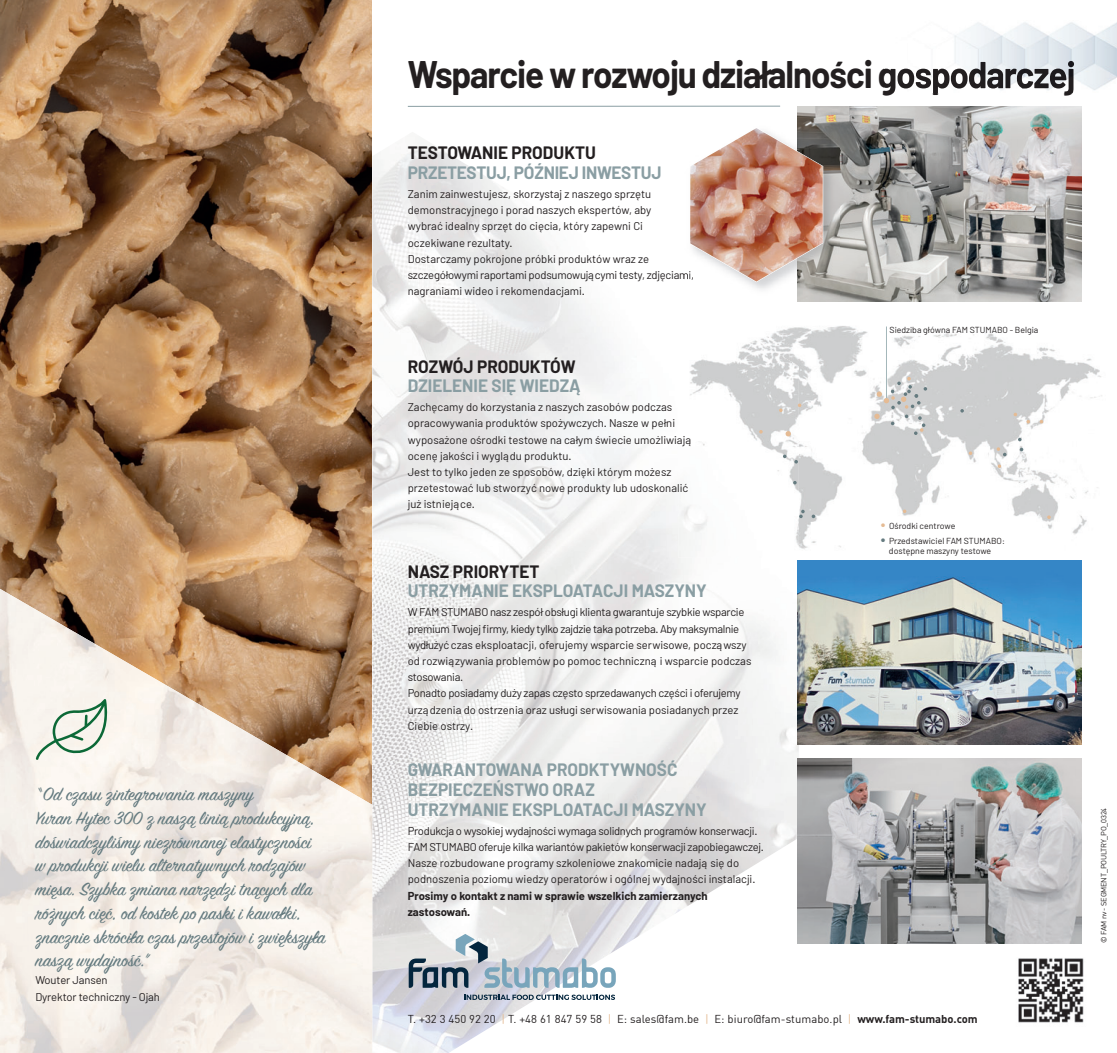
<style>
.page{position:relative;width:1117px;height:1053px;background:#fff}
.page>*{position:absolute;margin:0;border:0;box-sizing:border-box;transform-origin:0 0}
.t1{font:700 37.5px "Barlow";letter-spacing:-.03em;color:#231f20;scale:.93 1}
.t2{font:20px/23.8px "Sign Painter House Script";color:#657b80}
.t3{font:700 17.5px/19.8px "Barlow";color:#8a9ea3}
.t4{font:700 17.5px "Barlow";color:#231f20}
.t5{font:11.25px/16.2px "Barlow";color:#231f20}
.t6{font:11.25px/16.2px "Barlow";letter-spacing:-.025em;color:#231f20}
.t7{font:11.25px "DIN";letter-spacing:.005em;color:#231f20}
.t8{font:700 11.25px/16.2px "Barlow";color:#231f20}
.t9{font:8.75px "Barlow";color:#231f20}
.t10{font:7.5px "DIN";letter-spacing:-.025em;color:#231f20}
.s1{font-family:"DIN";font-size:11.25px;color:#e5bb94}
.s2{font-family:"DIN";font-size:11.25px;color:#657b80}
.s3{font-family:"DIN"}
.s4{color:#e5bb94}
.s5{font-weight:700}
</style>
<div class="page">
<img style="left:0;top:0;width:372px;height:588px">
<img style="left:798px;top:326px;width:304px;height:223px">
<img style="left:372px;top:142px;width:426px;height:910px">
<img style="left:678px;top:314px;width:120px;height:243px">
<svg style="left:1013px;top:412px;width:3px;height:4px"></svg>
<svg style="left:997px;top:464px;width:3px;height:4px"></svg>
<svg style="left:968px;top:451px;width:4px;height:4px"></svg>
<svg style="left:996px;top:447px;width:10px;height:9px"></svg>
<svg style="left:1019px;top:447px;width:4px;height:4px"></svg>
<svg style="left:1017px;top:438px;width:4px;height:3px"></svg>
<svg style="left:1046px;top:515px;width:4px;height:4px"></svg>
<svg style="left:902px;top:509px;width:4px;height:4px"></svg>
<svg style="left:797px;top:403px;width:4px;height:4px"></svg>
<svg style="left:778px;top:408px;width:4px;height:4px"></svg>
<svg style="left:811px;top:514px;width:4px;height:4px"></svg>
<svg style="left:799px;top:509px;width:5px;height:9px"></svg>
<svg style="left:782px;top:454px;width:4px;height:4px"></svg>
<hr style="left:886px;top:326px;width:1px;height:73px;background:#a4b7ba">
<svg style="left:874px;top:377px;width:52px;height:58px"></svg>
<hr style="left:408px;top:106px;width:372px;height:1px;background:#8a9ea3">
<img style="left:797px;top:560px;width:284px;height:184px">
<img style="left:797px;top:106px;width:284px;height:195px">
<img style="left:797px;top:758px;width:284px;height:185px">
<img style="left:884px;top:21px;width:232px;height:72px">
<svg style="left:785px;top:431px;width:5px;height:5px"></svg>
<img style="left:684px;top:122px;width:155px;height:176px">
<svg style="left:689px;top:127px;width:134px;height:155px"></svg>
<img style="left:690px;top:128px;width:132px;height:153px">
<svg style="left:408px;top:933px;width:207px;height:54px;background:#bdc6ce"></svg>
<svg style="left:464px;top:994px;width:151px;height:5px"></svg>
<img style="left:0;top:588px;width:372px;height:464px">
<svg style="left:36px;top:699px;width:71px;height:61px"></svg>
<img style="left:1018px;top:958px;width:66px;height:65px">
<p class="t2" style="left:35px;top:781px;width:291px">“Od czasu zintegrowania maszyny<br>Yuran Hytec 300 z naszą linią produkcyjną, doświadczyliśmy niezrównanej elastyczności w produkcji wielu alternatywnych rodzajów mięsa. Szybka zmiana narzędzi tnących dla różnych cięć, od kostek po paski i kawałki, znacznie skróciła czas przestojów i zwiększyła naszą wydajność.”</p>
<p class="t5" style="left:35px;top:971px;width:74px">Wouter Jansen</p>
<p class="t5" style="left:35px;top:987px;width:126px">Dyrektor techniczny - Ojah</p>
<p class="t1" style="left:407px;top:51px;width:719px">Wsparcie w rozwoju działalności gospodarczej</p>
<p class="t4" style="left:407px;top:142px;width:190px">TESTOWANIE PRODUKTU</p>
<p class="t3" style="left:407px;top:162px;width:255px">PRZETESTUJ, PÓŹNIEJ INWESTUJ</p>
<p class="t5" style="left:407px;top:185px;width:245px">Zanim zainwestujesz, skorzystaj z naszego sprzętu demonstracyjnego i porad naszych ekspertów, aby wybrać idealny sprzęt do cięcia, który zapewni Ci oczekiwane rezultaty.</p>
<p class="t5" style="left:407px;top:250px;width:287px">Dostarczamy pokrojone próbki produktów wraz ze szczegółowymi raportami podsumowującymi testy, zdjęciami, nagraniami wideo i rekomendacjami.</p>
<p class="t4" style="left:407px;top:355px;width:169px">ROZWÓJ PRODUKTÓW</p>
<p class="t3" style="left:407px;top:375px;width:175px">DZIELENIE SIĘ WIEDZĄ</p>
<p class="t5" style="left:407px;top:398px;width:286px">Zachęcamy do korzystania z naszych zasobów podczas opracowywania produktów spożywczych. Nasze w pełni wyposażone ośrodki testowe na całym świecie umożliwiają ocenę jakości i wyglądu produktu.</p>
<p class="t5" style="left:407px;top:463px;width:282px">Jest to tylko jeden ze sposobów, dzięki którym możesz przetestować lub stworzyć nowe produkty lub udoskonalić już istniejące.</p>
<p class="t4" style="left:407px;top:560px;width:133px">NASZ PRIORYTET</p>
<p class="t3" style="left:407px;top:580px;width:300px">UTRZYMANIE EKSPLOATACJI MASZYNY</p>
<p class="t6" style="left:407px;top:603px;width:345px">W FAM STUMABO nasz zespół obsługi klienta gwarantuje szybkie wsparcie premium Twojej firmy, kiedy tylko zajdzie taka potrzeba. Aby maksymalnie wydłużyć czas eksploatacji, oferujemy wsparcie serwisowe, począwszy od rozwiązywania problemów po pomoc techniczną i wsparcie podczas stosowania.</p>
<p class="t5" style="left:407px;top:684px;width:334px">Ponadto posiadamy duży zapas często sprzedawanych części i oferujemy urządzenia do ostrzenia oraz usługi serwisowania posiadanych przez<br>Ciebie ostrzy.</p>
<p class="t3" style="left:407px;top:759px;width:271px">GWARANTOWANA PRODKTYWNOŚĆ</p>
<p class="t3" style="left:407px;top:779px;width:300px">BEZPIECZEŃSTWO ORAZ<br>UTRZYMANIE EKSPLOATACJI MASZYNY</p>
<p class="t6" style="left:407px;top:822px;width:357px">Produkcja o wysokiej wydajności wymaga solidnych programów konserwacji.<br>FAM STUMABO oferuje kilka wariantów pakietów konserwacji zapobiegawczej.<br>Nasze rozbudowane programy szkoleniowe znakomicie nadają się do podnoszenia poziomu wiedzy operatorów i ogólnej wydajności instalacji.</p>
<p class="t8" style="left:407px;top:886px;width:301px">Prosimy o kontakt z nami w sprawie wszelkich zamierzanych zastosowań.</p>
<p class="t9" style="left:889px;top:324px;width:150px">Siedziba główna FAM STUMABO - Belgia</p>
<p class="t9" style="left:880px;top:520px;width:77px"><span class="s1">•</span> Ośrodki centrowe</p>
<p class="t9" style="left:880px;top:535px;width:126px"><span class="s2">•</span> Przedstawiciel FAM STUMABO<span class="s3">:</span></p>
<p class="t9" style="left:888px;top:545px;width:104px">dostępne maszyny testowe</p>
<p class="t10" style="left:1100px;top:943px;width:137px;rotate:-90deg">© FAM nv - SEGMENT_POULTRY_PO_0324</p>
<p class="t7" style="left:407px;top:1015px;width:571px">T. +32 3 450 92 20 <span class="s4">|</span> T. +48 61 847 59 58 <span class="s4">|</span> E: sales@fam.be <span class="s4">|</span> E: biuro@fam-stumabo.pl <span class="s4">|</span> <span class="s5">www.fam-stumabo.com</span></p>
</div>
